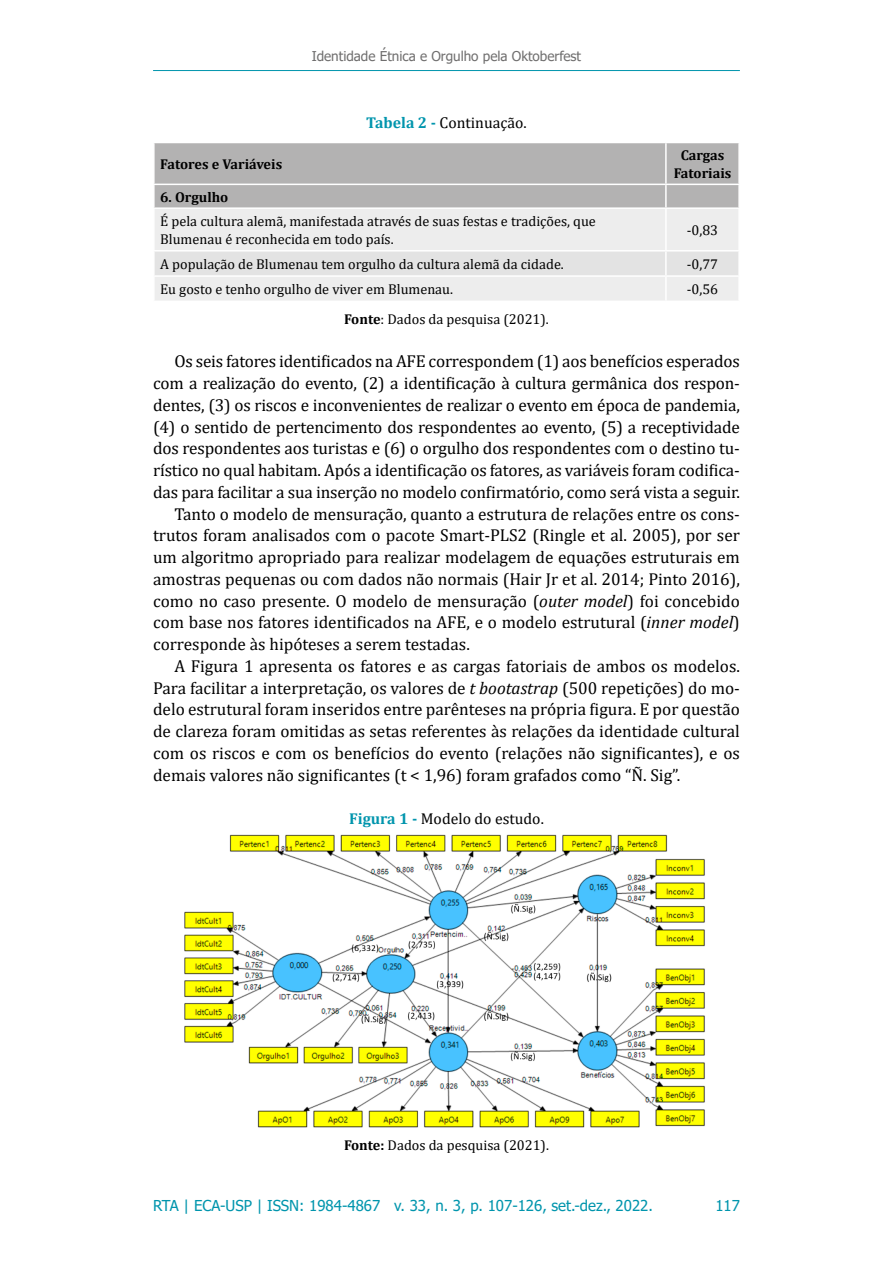
<style>
.page{position:relative;width:893px;height:1263px;background:#fff}
.page>*{position:absolute;margin:0;border:0;box-sizing:border-box;transform-origin:0 0}
.texto{font:17.25px/21.8px "Cambria";color:#000;text-align:justify}
.titulo_figura___tabela___quadro{font:15.75px "Cambria";color:#000}
.t1{font:15px "Tahoma";color:#0095ad}
.tabela___corpo{font:14.25px/18.8px "Cambria";color:#000}
.fonte_figura___tabela___quadro{font:14.25px "Cambria";color:#000}
.tabela___gravata{font:700 14.25px/18px "Cambria";color:#000;text-align:center}
.t2{font:13.5px "Tahoma";color:#706f6f}
.s1{font-weight:700;color:#0095ad}
.s2{font-weight:700}
.s3{font-style:italic}
</style>
<div class="page">
<hr style="left:153px;top:70px;width:587px;height:1px;background:#0095ad">
<div style="left:155px;top:143px;width:583px;height:64px;background:#b3b2b2"></div>
<div style="left:155px;top:209px;width:583px;height:92px;background:#ededed"></div>
<div style="left:155px;top:252px;width:583px;height:23px;background:#e3e3e3"></div>
<hr style="left:665px;top:185px;width:2px;height:22px;background:#fff">
<hr style="left:665px;top:209px;width:2px;height:41px;background:#fff">
<hr style="left:665px;top:252px;width:2px;height:23px;background:#fff">
<hr style="left:665px;top:277px;width:2px;height:24px;background:#fff">
<hr style="left:665px;top:143px;width:2px;height:41px;background:#fff">
<hr style="left:153px;top:184px;width:513px;height:1px;background:#fff">
<hr style="left:666px;top:184px;width:74px;height:1px;background:#fff">
<hr style="left:153px;top:250px;width:513px;height:2px;background:#fff">
<hr style="left:666px;top:250px;width:74px;height:2px;background:#fff">
<hr style="left:153px;top:275px;width:513px;height:2px;background:#fff">
<hr style="left:666px;top:275px;width:74px;height:2px;background:#fff">
<img style="left:184px;top:834px;width:521px;height:294px">
<p class="t2" style="left:312px;top:47px;width:271px">Identidade Étnica e Orgulho pela Oktoberfest</p>
<p class="titulo_figura___tabela___quadro" style="left:366px;top:113px;width:162px"><span class="s1">Tabela 2 -</span> Continuação.</p>
<p class="tabela___gravata" style="left:160px;top:155px;width:123px">Fatores e Variáveis</p>
<p class="tabela___gravata" style="left:674px;top:146px;width:59px">Cargas<br>Fatoriais</p>
<p class="tabela___gravata" style="left:160px;top:187px;width:70px">6. Orgulho</p>
<p class="tabela___corpo" style="left:160px;top:211px;width:437px">É pela cultura alemã, manifestada através de suas festas e tradições, que<br>Blumenau é reconhecida em todo país.</p>
<p class="tabela___corpo" style="left:687px;top:221px;width:33px">-0,83</p>
<p class="tabela___corpo" style="left:160px;top:255px;width:405px">A população de Blumenau tem orgulho da cultura alemã da cidade.</p>
<p class="tabela___corpo" style="left:687px;top:255px;width:33px">-0,77</p>
<p class="tabela___corpo" style="left:160px;top:280px;width:294px">Eu gosto e tenho orgulho de viver em Blumenau.</p>
<p class="tabela___corpo" style="left:687px;top:280px;width:33px">-0,56</p>
<p class="fonte_figura___tabela___quadro" style="left:344px;top:311px;width:206px"><span class="s2">Fonte</span>: Dados da pesquisa (2021).</p>
<p class="texto" style="left:153px;top:350px;width:588px;text-indent:21px">Os seis fatores identificados na AFE correspondem (1) aos benefícios esperados com a realização do evento, (2) a identificação à cultura germânica dos respon&shy;dentes, (3) os riscos e inconvenientes de realizar o evento em época de pandemia, (4) o sentido de pertencimento dos respondentes ao evento, (5) a receptividade dos respondentes aos turistas e (6) o orgulho dos respondentes com o destino tu&shy;rístico no qual habitam. Após a identificação os fatores, as variáveis foram codifica&shy;das para facilitar a sua inserção no modelo confirmatório, como será vista a seguir.</p>
<p class="texto" style="left:153px;top:503px;width:588px;text-indent:21px">Tanto o modelo de mensuração, quanto a estrutura de relações entre os cons&shy;trutos foram analisados com o pacote Smart-PLS2 (Ringle et al. 2005), por ser um algoritmo apropriado para realizar modelagem de equações estruturais em amostras pequenas ou com dados não normais (Hair Jr et al. 2014; Pinto 2016), como no caso presente. O modelo de mensuração (<span class="s3">outer model</span>) foi concebido com base nos fatores identificados na AFE, e o modelo estrutural (<span class="s3">inner model</span>) corresponde às hipóteses a serem testadas.</p>
<p class="texto" style="left:153px;top:655px;width:588px;text-indent:21px">A Figura 1 apresenta os fatores e as cargas fatoriais de ambos os modelos.<br>Para facilitar a interpretação, os valores de <span class="s3">t bootastrap</span> (500 repetições) do mo&shy;delo estrutural foram inseridos entre parênteses na própria figura. E por questão de clareza foram omitidas as setas referentes às relações da identidade cultural com os riscos e com os benefícios do evento (relações não significantes), e os demais valores não significantes (t &lt; 1,96) foram grafados como “Ñ. Sig”.</p>
<p class="titulo_figura___tabela___quadro" style="left:349px;top:809px;width:196px"><span class="s1">Figura 1 -</span> Modelo do estudo.</p>
<p class="fonte_figura___tabela___quadro" style="left:344px;top:1137px;width:206px"><span class="s2">Fonte:</span> Dados da pesquisa (2021).</p>
<p class="t1" style="left:153px;top:1196px;width:501px">RTA | ECA-USP | ISSN: 1984-4867 v. 33, n. 3, p. 107-126, set.-dez., 2022.</p>
<p class="t1" style="left:715px;top:1196px;width:26px">117</p>
</div>
